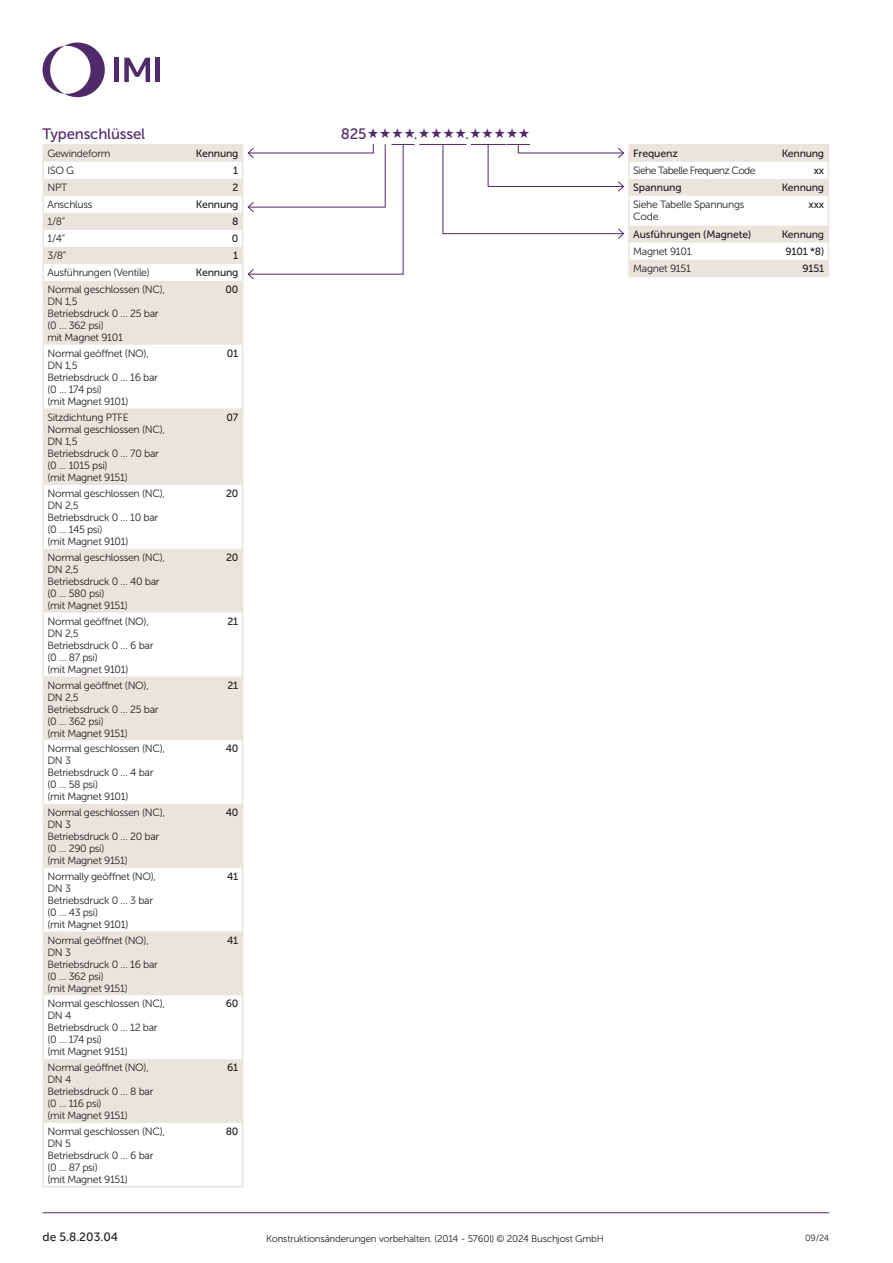
<style>
.page{position:relative;width:893px;height:1263px;background:#fff}
.page>*{position:absolute;margin:0;border:0;box-sizing:border-box;transform-origin:0 0}
.Heading_1{font:15px "Museo Sans 500";letter-spacing:-.01em;color:#50296a}
.Heading_1_centered{font:15px "Museo Sans 500";color:#50296a}
.t1{font:12px "Museo Sans 500";color:#231f20}
.Table_Text{font:10.5px/12px "Museo Sans 300";letter-spacing:-.03em;color:#231f20}
.Table_option_right{font:10.5px "Museo Sans 500";letter-spacing:-.02em;color:#231f20}
.Table_Header{font:10.5px "Museo Sans 500";letter-spacing:-.01em;color:#231f20}
.Table_Text-2{font:10.5px "Museo Sans 300";letter-spacing:-.06em;color:#231f20}
.t2{font:9.75px "Museo Sans 300";letter-spacing:-.02em;color:#231f20}
.t3{font:9px "Museo Sans 300";color:#231f20}
</style>
<div class="page">
<hr style="left:43px;top:1212px;width:786px;height:1px;background:#50296a">
<svg style="left:43px;top:43px;width:62px;height:54px"></svg>
<hr style="left:115px;top:58px;width:4px;height:24px;background:#50296a">
<div style="left:155px;top:58px;width:5px;height:24px;background:#50296a"></div>
<svg style="left:124px;top:58px;width:26px;height:24px"></svg>
<svg style="left:44px;top:146px;width:198px;height:977px;fill:#e9e5dd"></svg>
<hr style="left:43px;top:144px;width:134px;height:2px;background:#e9e5dd">
<hr style="left:177px;top:144px;width:66px;height:2px;background:#e9e5dd">
<svg style="left:43px;top:146px;width:1px;height:135px"></svg>
<hr style="left:43px;top:281px;width:1px;height:64px;background:#e9e5dd">
<hr style="left:242px;top:281px;width:1px;height:64px;background:#e9e5dd">
<hr style="left:43px;top:345px;width:1px;height:63px;background:#e9e5dd">
<hr style="left:242px;top:345px;width:1px;height:63px;background:#e9e5dd">
<hr style="left:43px;top:408px;width:1px;height:77px;background:#e9e5dd">
<hr style="left:242px;top:408px;width:1px;height:77px;background:#e9e5dd">
<hr style="left:43px;top:485px;width:1px;height:64px;background:#e9e5dd">
<hr style="left:242px;top:485px;width:1px;height:64px;background:#e9e5dd">
<hr style="left:43px;top:549px;width:1px;height:64px;background:#e9e5dd">
<hr style="left:242px;top:549px;width:1px;height:64px;background:#e9e5dd">
<hr style="left:43px;top:613px;width:1px;height:63px;background:#e9e5dd">
<hr style="left:242px;top:613px;width:1px;height:63px;background:#e9e5dd">
<hr style="left:43px;top:676px;width:1px;height:64px;background:#e9e5dd">
<hr style="left:242px;top:676px;width:1px;height:64px;background:#e9e5dd">
<hr style="left:43px;top:740px;width:1px;height:64px;background:#e9e5dd">
<hr style="left:242px;top:740px;width:1px;height:64px;background:#e9e5dd">
<hr style="left:43px;top:804px;width:1px;height:64px;background:#e9e5dd">
<hr style="left:242px;top:804px;width:1px;height:64px;background:#e9e5dd">
<hr style="left:43px;top:868px;width:1px;height:63px;background:#e9e5dd">
<hr style="left:242px;top:868px;width:1px;height:63px;background:#e9e5dd">
<hr style="left:43px;top:931px;width:1px;height:64px;background:#e9e5dd">
<hr style="left:242px;top:931px;width:1px;height:64px;background:#e9e5dd">
<hr style="left:43px;top:995px;width:1px;height:64px;background:#e9e5dd">
<hr style="left:242px;top:995px;width:1px;height:64px;background:#e9e5dd">
<hr style="left:43px;top:1059px;width:1px;height:64px;background:#e9e5dd">
<hr style="left:242px;top:1059px;width:1px;height:64px;background:#e9e5dd">
<hr style="left:43px;top:1123px;width:1px;height:63px;background:#e9e5dd">
<hr style="left:242px;top:1123px;width:1px;height:63px;background:#e9e5dd">
<hr style="left:43px;top:1186px;width:134px;height:1px;background:#e9e5dd">
<hr style="left:177px;top:1186px;width:66px;height:1px;background:#e9e5dd">
<svg style="left:242px;top:144px;width:587px;height:137px"></svg>
<p class="Heading_1" style="left:43px;top:125px;width:104px">Typenschlüssel</p>
<p class="Table_Text" style="left:48px;top:147px;width:64px">Gewindeform</p>
<p class="Table_option_right" style="left:196px;top:148px;width:44px">Kennung</p>
<p class="Table_Text" style="left:48px;top:164px;width:28px">ISO G</p>
<p class="Table_option_right" style="left:233px;top:165px;width:7px">1</p>
<p class="Table_Text" style="left:48px;top:181px;width:21px">NPT</p>
<p class="Table_option_right" style="left:232px;top:182px;width:8px">2</p>
<p class="Table_Text" style="left:48px;top:198px;width:46px">Anschluss</p>
<p class="Table_option_right" style="left:196px;top:199px;width:44px">Kennung</p>
<p class="Table_Text" style="left:48px;top:215px;width:19px">1/8”</p>
<p class="Table_option_right" style="left:232px;top:216px;width:8px">8</p>
<p class="Table_Text" style="left:48px;top:232px;width:19px">1/4”</p>
<p class="Table_option_right" style="left:232px;top:233px;width:8px">0</p>
<p class="Table_Text" style="left:48px;top:249px;width:20px">3/8”</p>
<p class="Table_option_right" style="left:233px;top:250px;width:7px">1</p>
<p class="Table_Text" style="left:48px;top:266px;width:104px">Ausführungen (Ventile)</p>
<p class="Table_option_right" style="left:196px;top:267px;width:44px">Kennung</p>
<p class="Table_Text" style="left:48px;top:283px;width:119px">Normal geschlossen (NC),<br>DN 1,5<br>Betriebsdruck 0 … 25 bar (0 … 362 psi)<br>mit Magnet 9101</p>
<p class="Table_option_right" style="left:226px;top:284px;width:14px">00</p>
<p class="Table_Text" style="left:48px;top:347px;width:112px">Normal geöffnet (NO),<br>DN 1,5<br>Betriebsdruck 0 … 16 bar (0 … 174 psi)</p>
<p class="Table_Text" style="left:48px;top:395px;width:82px">(mit Magnet 9101)</p>
<p class="Table_option_right" style="left:227px;top:347px;width:13px">01</p>
<p class="Table_Text" style="left:48px;top:411px;width:83px">Sitzdichtung PTFE</p>
<p class="Table_Text" style="left:48px;top:423px;width:119px">Normal geschlossen (NC),<br>DN 1,5<br>Betriebsdruck 0 … 70 bar (0 … 1015 psi)</p>
<p class="Table_Text" style="left:48px;top:471px;width:82px">(mit Magnet 9151)</p>
<p class="Table_Text" style="left:48px;top:488px;width:119px">Normal geschlossen (NC),<br>DN 2,5<br>Betriebsdruck 0 … 10 bar (0 … 145 psi)</p>
<p class="Table_Text" style="left:48px;top:536px;width:82px">(mit Magnet 9101)</p>
<p class="Table_Text" style="left:48px;top:551px;width:119px">Normal geschlossen (NC),<br>DN 2,5<br>Betriebsdruck 0 … 40 bar (0 … 580 psi)</p>
<p class="Table_Text" style="left:48px;top:599px;width:82px">(mit Magnet 9151)</p>
<p class="Table_Text" style="left:48px;top:615px;width:107px">Normal geöffnet (NO),<br>DN 2,5<br>Betriebsdruck 0 … 6 bar (0 … 87 psi)</p>
<p class="Table_Text" style="left:48px;top:663px;width:82px">(mit Magnet 9101)</p>
<p class="Table_Text" style="left:48px;top:679px;width:113px">Normal geöffnet (NO),<br>DN 2,5<br>Betriebsdruck 0 … 25 bar (0 … 362 psi)</p>
<p class="Table_Text" style="left:48px;top:727px;width:82px">(mit Magnet 9151)</p>
<p class="Table_Text" style="left:48px;top:743px;width:119px">Normal geschlossen (NC),<br>DN 3<br>Betriebsdruck 0 … 4 bar (0 … 58 psi)</p>
<p class="Table_Text" style="left:48px;top:791px;width:82px">(mit Magnet 9101)</p>
<p class="Table_Text" style="left:48px;top:806px;width:119px">Normal geschlossen (NC),<br>DN 3<br>Betriebsdruck 0 … 20 bar (0 … 290 psi)</p>
<p class="Table_Text" style="left:48px;top:854px;width:82px">(mit Magnet 9151)</p>
<p class="Table_Text" style="left:48px;top:870px;width:110px">Normally geöffnet (NO),<br>DN 3</p>
<p class="Table_Text" style="left:48px;top:894px;width:107px">Betriebsdruck 0 … 3 bar</p>
<p class="Table_Text" style="left:48px;top:906px;width:52px">(0 … 43 psi)</p>
<p class="Table_Text" style="left:48px;top:918px;width:82px">(mit Magnet 9101)</p>
<p class="Table_option_right" style="left:227px;top:411px;width:13px">07</p>
<p class="Table_option_right" style="left:226px;top:488px;width:14px">20</p>
<p class="Table_option_right" style="left:226px;top:552px;width:14px">20</p>
<p class="Table_option_right" style="left:227px;top:615px;width:12px">21</p>
<p class="Table_option_right" style="left:227px;top:679px;width:12px">21</p>
<p class="Table_option_right" style="left:226px;top:743px;width:14px">40</p>
<p class="Table_option_right" style="left:226px;top:807px;width:14px">40</p>
<p class="Table_option_right" style="left:227px;top:870px;width:13px">41</p>
<p class="Table_Text" style="left:48px;top:934px;width:112px">Normal geöffnet (NO),<br>DN 3<br>Betriebsdruck 0 … 16 bar (0 … 362 psi)<br>(mit Magnet 9151)</p>
<p class="Table_option_right" style="left:227px;top:934px;width:13px">41</p>
<p class="Table_Text" style="left:48px;top:998px;width:119px">Normal geschlossen (NC),<br>DN 4<br>Betriebsdruck 0 … 12 bar (0 … 174 psi)</p>
<p class="Table_Text" style="left:48px;top:1046px;width:82px">(mit Magnet 9151)</p>
<p class="Table_option_right" style="left:226px;top:998px;width:14px">60</p>
<p class="Table_Text" style="left:48px;top:1062px;width:107px">Normal geöffnet (NO),<br>DN 4<br>Betriebsdruck 0 … 8 bar (0 … 116 psi)<br>(mit Magnet 9151)</p>
<p class="Table_option_right" style="left:227px;top:1062px;width:13px">61</p>
<p class="Table_Text" style="left:48px;top:1125px;width:119px">Normal geschlossen (NC),<br>DN 5<br>Betriebsdruck 0 … 6 bar</p>
<p class="Table_Text" style="left:48px;top:1161px;width:52px">(0 … 87 psi)</p>
<p class="Table_Text" style="left:48px;top:1173px;width:82px">(mit Magnet 9151)</p>
<p class="Table_option_right" style="left:226px;top:1126px;width:14px">80</p>
<p class="Heading_1_centered" style="left:341px;top:126px;width:27px">825</p>
<p class="Heading_1_centered" style="left:414px;top:126px;width:5px">.</p>
<p class="Heading_1_centered" style="left:465px;top:126px;width:5px">.</p>
<p class="t1" style="left:43px;top:1230px;width:77px">de 5.8.203.04</p>
<p class="t2" style="left:266px;top:1233px;width:339px">Konstruktionsänderungen vorbehalten. (2014 - 5760l) © 2024 Buschjost GmbH</p>
<p class="Table_Header" style="left:633px;top:148px;width:46px">Frequenz</p>
<p class="Table_option_right" style="left:782px;top:148px;width:44px">Kennung</p>
<p class="Table_Text-2" style="left:633px;top:165px;width:124px">Siehe Tabelle Frequenz Code</p>
<p class="Table_option_right" style="left:814px;top:165px;width:12px">xx</p>
<p class="Table_Header" style="left:633px;top:182px;width:50px">Spannung</p>
<p class="Table_option_right" style="left:782px;top:182px;width:44px">Kennung</p>
<p class="Table_Text" style="left:633px;top:198px;width:113px">Siehe Tabelle Spannungs<br>Code</p>
<p class="Table_option_right" style="left:809px;top:199px;width:17px">xxx</p>
<p class="Table_Header" style="left:633px;top:228px;width:120px">Ausführungen (Magnete)</p>
<p class="Table_option_right" style="left:782px;top:228px;width:44px">Kennung</p>
<p class="Table_Text" style="left:633px;top:245px;width:60px">Magnet 9101</p>
<p class="Table_option_right" style="left:785px;top:245px;width:40px">9101 *8)</p>
<p class="Table_Text" style="left:633px;top:262px;width:59px">Magnet 9151</p>
<p class="Table_option_right" style="left:802px;top:262px;width:23px">9151</p>
<p class="t3" style="left:805px;top:1233px;width:26px">09/24</p>
</div>
